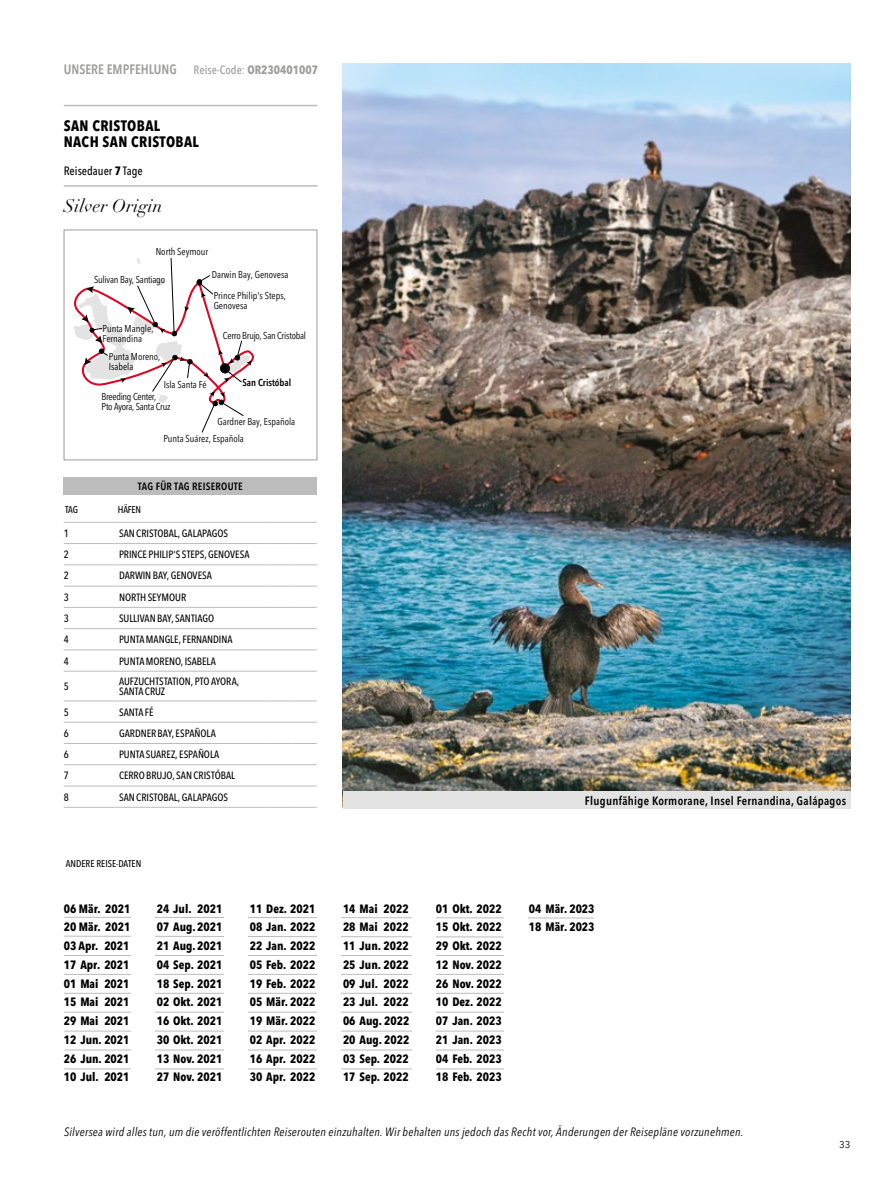
<style>
.page{position:relative;width:893px;height:1191px;background:#fff}
.page>*{position:absolute;margin:0;border:0;box-sizing:border-box;transform-origin:0 0}
.t1{font:italic 18px "Didot LT Pro";color:#000}
.t2{font:700 condensed 15px/16.5px "Avenir Next LT Pro";letter-spacing:.025em;color:#000}
.t3{font:600 condensed 13.5px "Avenir Next LT Pro";color:#9d9d9c}
.t4{font:700 condensed 12px/18.8px "Avenir Next LT Pro";color:#000;text-align:justify}
.t5{font:italic condensed 12px "Avenir Next LT Pro";letter-spacing:.02em;color:#000}
.t6{font:600 condensed 12px "Avenir Next LT Pro";letter-spacing:.025em;color:#000}
.t7{font:500 condensed 12px "Avenir Next LT Pro";color:#000}
.t8{font:500 condensed 10.5px/10.5px "Avenir Next LT Pro";letter-spacing:-.005em;color:#000}
.t9{font:600 condensed 10.5px "Avenir Next LT Pro";letter-spacing:.025em;color:#000}
.t10{font:condensed 9.9px/9.9px "Avenir Next LT Pro";color:#000}
.t11{font:condensed 9.9px/10.4px "Avenir Next LT Pro";letter-spacing:-.025em;color:#000}
.t12{font:condensed 9.9px "Avenir Next LT Pro";letter-spacing:-.02em;color:#000}
.t13{font:600 condensed 9.9px "Avenir Next LT Pro";color:#000}
.t14{font:500 condensed 9.75px "Avenir Next LT Pro";color:#000}
.t15{font:9.75px "Avenir Next LT Pro";color:#000}
.s1{font-weight:500;font-size:12px}
.s2{font-weight:700;font-size:12px}
.s3{font-weight:700}
</style>
<div class="page">
<img style="left:343px;top:64px;width:507px;height:727px">
<div style="left:343px;top:791px;width:507px;height:17px;background:#e3e3e3"></div>
<div style="left:64px;top:477px;width:253px;height:17px;background:#bcbcbc"></div>
<hr style="left:64px;top:543px;width:51px;height:1px;background:#bcbcbc">
<hr style="left:115px;top:543px;width:151px;height:1px;background:#bcbcbc">
<svg style="left:266px;top:543px;width:51px;height:1px"></svg>
<hr style="left:64px;top:564px;width:51px;height:1px;background:#bcbcbc">
<hr style="left:115px;top:564px;width:151px;height:1px;background:#bcbcbc">
<svg style="left:266px;top:564px;width:51px;height:1px"></svg>
<hr style="left:64px;top:586px;width:51px;height:1px;background:#bcbcbc">
<hr style="left:115px;top:586px;width:151px;height:1px;background:#bcbcbc">
<svg style="left:266px;top:586px;width:51px;height:1px"></svg>
<hr style="left:64px;top:607px;width:51px;height:1px;background:#bcbcbc">
<hr style="left:115px;top:607px;width:151px;height:1px;background:#bcbcbc">
<svg style="left:266px;top:607px;width:51px;height:1px"></svg>
<hr style="left:64px;top:628px;width:51px;height:1px;background:#bcbcbc">
<hr style="left:115px;top:628px;width:151px;height:1px;background:#bcbcbc">
<svg style="left:266px;top:628px;width:51px;height:1px"></svg>
<hr style="left:64px;top:649px;width:51px;height:1px;background:#bcbcbc">
<hr style="left:115px;top:649px;width:151px;height:1px;background:#bcbcbc">
<svg style="left:266px;top:649px;width:51px;height:1px"></svg>
<hr style="left:64px;top:671px;width:51px;height:1px;background:#bcbcbc">
<hr style="left:115px;top:671px;width:151px;height:1px;background:#bcbcbc">
<svg style="left:266px;top:671px;width:51px;height:1px"></svg>
<hr style="left:64px;top:700px;width:51px;height:1px;background:#bcbcbc">
<hr style="left:115px;top:700px;width:151px;height:1px;background:#bcbcbc">
<svg style="left:266px;top:700px;width:51px;height:1px"></svg>
<hr style="left:64px;top:722px;width:51px;height:1px;background:#bcbcbc">
<hr style="left:115px;top:722px;width:151px;height:1px;background:#bcbcbc">
<svg style="left:266px;top:722px;width:51px;height:1px"></svg>
<hr style="left:64px;top:743px;width:51px;height:1px;background:#bcbcbc">
<hr style="left:115px;top:743px;width:151px;height:1px;background:#bcbcbc">
<svg style="left:266px;top:743px;width:51px;height:1px"></svg>
<hr style="left:64px;top:764px;width:51px;height:1px;background:#bcbcbc">
<hr style="left:115px;top:764px;width:151px;height:1px;background:#bcbcbc">
<svg style="left:266px;top:764px;width:51px;height:1px"></svg>
<hr style="left:64px;top:785px;width:51px;height:1px;background:#bcbcbc">
<hr style="left:115px;top:785px;width:151px;height:1px;background:#bcbcbc">
<svg style="left:266px;top:785px;width:51px;height:1px"></svg>
<hr style="left:64px;top:522px;width:51px;height:1px;background:#bcbcbc">
<hr style="left:115px;top:522px;width:151px;height:1px;background:#bcbcbc">
<svg style="left:266px;top:522px;width:51px;height:1px"></svg>
<hr style="left:64px;top:807px;width:51px;height:1px;background:#bcbcbc">
<hr style="left:115px;top:807px;width:151px;height:1px;background:#bcbcbc">
<svg style="left:266px;top:807px;width:51px;height:1px"></svg>
<hr style="left:64px;top:185px;width:253px;height:2px;background:#bcbcbc">
<hr style="left:64px;top:105px;width:253px;height:1px;background:#bcbcbc">
<svg style="left:74px;top:258px;width:180px;height:175px"></svg>
<div style="left:64px;top:230px;width:253px;height:230px;border:1px solid #9d9d9c"></div>
<svg style="left:64px;top:917px;width:530px;height:1px"></svg>
<svg style="left:64px;top:935px;width:440px;height:2px"></svg>
<hr style="left:64px;top:1012px;width:460px;height:1px;background:#bcbcbc">
<hr style="left:64px;top:1030px;width:453px;height:1px;background:#bcbcbc">
<hr style="left:64px;top:1049px;width:453px;height:1px;background:#bcbcbc">
<hr style="left:64px;top:1068px;width:453px;height:1px;background:#bcbcbc">
<hr style="left:64px;top:993px;width:460px;height:1px;background:#bcbcbc">
<hr style="left:64px;top:974px;width:446px;height:1px;background:#bcbcbc">
<hr style="left:64px;top:955px;width:446px;height:1px;background:#bcbcbc">
<div style="left:131px;top:898px;width:23px;height:197px;background:#fff"></div>
<div style="left:224px;top:898px;width:23px;height:197px;background:#fff"></div>
<div style="left:317px;top:898px;width:24px;height:197px;background:#fff"></div>
<div style="left:412px;top:898px;width:24px;height:197px;background:#fff"></div>
<div style="left:504px;top:898px;width:23px;height:202px;background:#fff"></div>
<p class="t3" style="left:64px;top:61px;width:256px">UNSERE EMPFEHLUNG <span class="s1">Reise-Code:</span> <span class="s2">OR230401007</span></p>
<p class="t2" style="left:64px;top:117px;width:137px">SAN CRISTOBAL<br>NACH SAN CRISTOBAL</p>
<p class="t7" style="left:64px;top:164px;width:81px">Reisedauer <span class="s3">7</span> Tage</p>
<h1 class="t1" style="left:64px;top:194px;width:100px">Silver Origin</h1>
<p class="t10" style="left:156px;top:246px;width:54px">North Seymour</p>
<p class="t12" style="left:94px;top:273px;width:73px">Sulivan Bay, Santiago</p>
<p class="t10" style="left:212px;top:270px;width:78px">Darwin Bay, Genovesa</p>
<p class="t10" style="left:214px;top:291px;width:74px">Prince Philip's Steps,<br>Genovesa</p>
<p class="t11" style="left:223px;top:330px;width:85px">Cerro Brujo, San Cristobal</p>
<p class="t10" style="left:102px;top:324px;width:53px">Punta Mangle,<br>Fernandina</p>
<p class="t10" style="left:109px;top:352px;width:53px">Punta Moreno,<br>Isabela</p>
<p class="t11" style="left:102px;top:391px;width:71px">Breeding Center,<br>Pto Ayora, Santa Cruz</p>
<p class="t13" style="left:242px;top:376px;width:50px">San Cristóbal</p>
<p class="t10" style="left:164px;top:379px;width:45px">Isla Santa Fé</p>
<p class="t10" style="left:217px;top:416px;width:79px">Gardner Bay, Española</p>
<p class="t10" style="left:163px;top:433px;width:82px">Punta Suárez, Española</p>
<p class="t9" style="left:138px;top:479px;width:106px">TAG FÜR TAG REISEROUTE</p>
<p class="t14" style="left:65px;top:503px;width:14px">TAG</p>
<p class="t14" style="left:118px;top:503px;width:25px">HÄFEN</p>
<p class="t8" style="left:64px;top:528px;width:7px">1</p>
<p class="t8" style="left:119px;top:528px;width:110px">SAN CRISTOBAL, GALAPAGOS</p>
<p class="t8" style="left:64px;top:549px;width:7px">2</p>
<p class="t8" style="left:119px;top:549px;width:132px">PRINCE PHILIP'S STEPS, GENOVESA</p>
<p class="t8" style="left:64px;top:570px;width:7px">2</p>
<p class="t8" style="left:119px;top:570px;width:94px">DARWIN BAY, GENOVESA</p>
<p class="t8" style="left:64px;top:592px;width:7px">3</p>
<p class="t8" style="left:119px;top:592px;width:69px">NORTH SEYMOUR</p>
<p class="t8" style="left:64px;top:613px;width:7px">3</p>
<p class="t8" style="left:119px;top:613px;width:97px">SULLIVAN BAY, SANTIAGO</p>
<p class="t8" style="left:64px;top:634px;width:7px">4</p>
<p class="t8" style="left:119px;top:634px;width:115px">PUNTA MANGLE, FERNANDINA</p>
<p class="t8" style="left:64px;top:655px;width:7px">4</p>
<p class="t8" style="left:119px;top:655px;width:98px">PUNTA MORENO, ISABELA</p>
<p class="t8" style="left:64px;top:681px;width:7px">5</p>
<p class="t8" style="left:119px;top:676px;width:122px">AUFZUCHTSTATION, PTO AYORA,<br>SANTA CRUZ</p>
<p class="t8" style="left:64px;top:706px;width:7px">5</p>
<p class="t8" style="left:119px;top:706px;width:36px">SANTA FÉ</p>
<p class="t8" style="left:64px;top:728px;width:7px">6</p>
<p class="t8" style="left:119px;top:728px;width:98px">GARDNER BAY, ESPAÑOLA</p>
<p class="t8" style="left:64px;top:749px;width:7px">6</p>
<p class="t8" style="left:119px;top:749px;width:102px">PUNTA SUAREZ, ESPAÑOLA</p>
<p class="t8" style="left:64px;top:770px;width:7px">7</p>
<p class="t8" style="left:119px;top:770px;width:118px">CERRO BRUJO, SAN CRISTÓBAL</p>
<p class="t8" style="left:64px;top:791px;width:7px">8</p>
<p class="t8" style="left:119px;top:791px;width:110px">SAN CRISTOBAL, GALAPAGOS</p>
<p class="t6" style="left:585px;top:793px;width:263px">Flugunfähige Kormorane, Insel Fernandina, Galápagos</p>
<p class="t14" style="left:66px;top:857px;width:77px">ANDERE REISE-DATEN</p>
<p class="t4" style="left:64px;top:899px;width:68px">06 Mär. 2021<br>20 Mär. 2021<br>03 Apr. 2021<br>17 Apr. 2021<br>01 Mai 2021<br>15 Mai 2021<br>29 Mai 2021<br>12 Jun. 2021<br>26 Jun. 2021<br>10 Jul. 2021</p>
<p class="t4" style="left:157px;top:899px;width:67px">24 Jul. 2021<br>07 Aug.2021<br>21 Aug.2021<br>04 Sep. 2021<br>18 Sep. 2021<br>02 Okt. 2021<br>16 Okt. 2021<br>30 Okt. 2021<br>13 Nov. 2021<br>27 Nov. 2021</p>
<p class="t4" style="left:250px;top:899px;width:67px">11 Dez. 2021<br>08 Jan. 2022<br>22 Jan. 2022<br>05 Feb. 2022<br>19 Feb. 2022<br>05 Mär. 2022<br>19 Mär. 2022<br>02 Apr. 2022<br>16 Apr. 2022<br>30 Apr. 2022</p>
<p class="t4" style="left:343px;top:899px;width:68px">14 Mai 2022<br>28 Mai 2022<br>11 Jun. 2022<br>25 Jun. 2022<br>09 Jul. 2022<br>23 Jul. 2022<br>06 Aug. 2022<br>20 Aug. 2022<br>03 Sep. 2022<br>17 Sep. 2022</p>
<p class="t4" style="left:436px;top:899px;width:67px">01 Okt. 2022<br>15 Okt. 2022<br>29 Okt. 2022<br>12 Nov. 2022<br>26 Nov. 2022<br>10 Dez. 2022<br>07 Jan. 2023<br>21 Jan. 2023<br>04 Feb. 2023<br>18 Feb. 2023</p>
<p class="t4" style="left:529px;top:899px;width:67px">04 Mär. 2023<br>18 Mär. 2023</p>
<p class="t5" style="left:64px;top:1124px;width:681px">Silversea wird alles tun, um die veröffentlichten Reiserouten einzuhalten. Wir behalten uns jedoch das Recht vor, Änderungen der Reisepläne vorzunehmen.</p>
<p class="t15" style="left:839px;top:1139px;width:13px">33</p>
</div>
